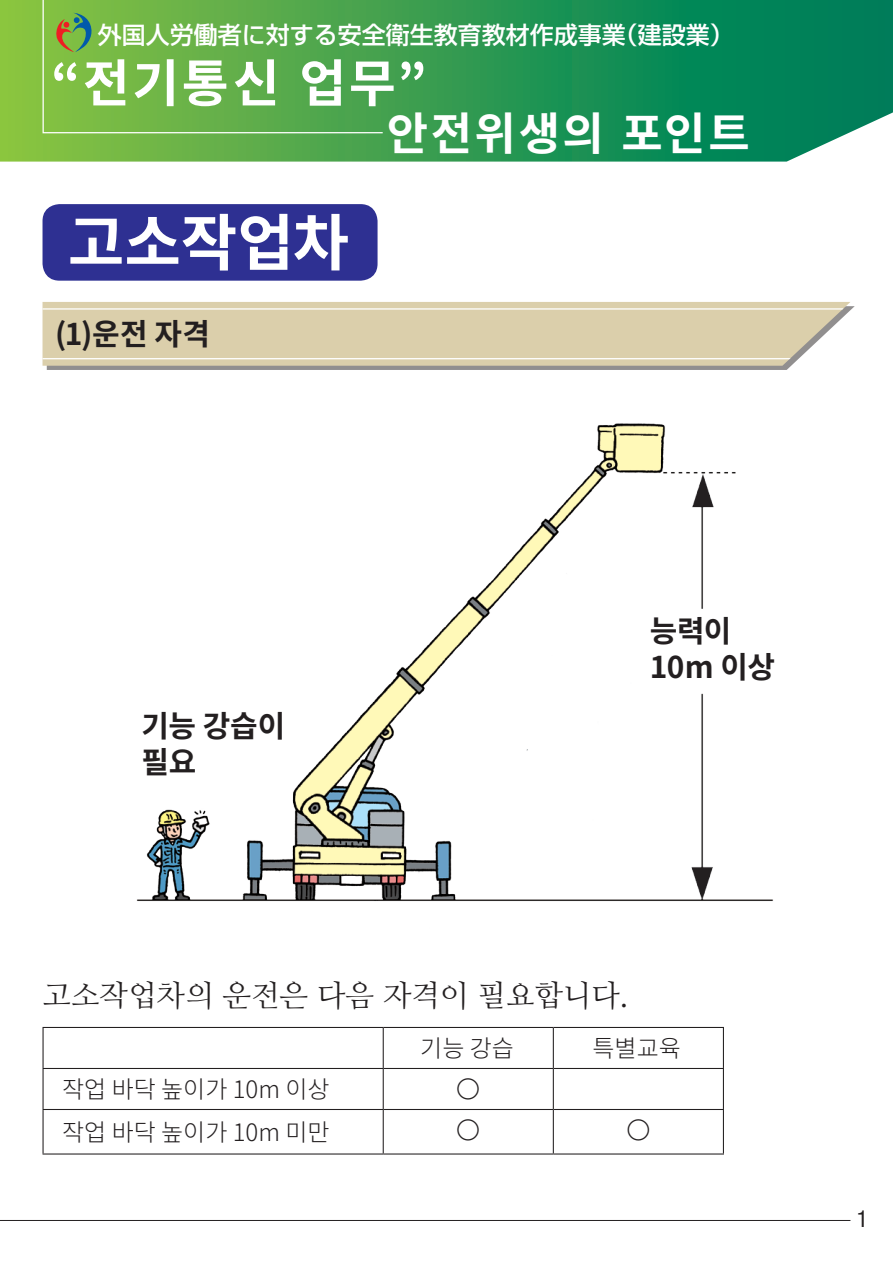
<style>
.page{position:relative;width:893px;height:1263px;background:#fff}
.page>*{position:absolute;margin:0;border:0;box-sizing:border-box;transform-origin:0 0}
.t1{font:700 61.5px "Noto Sans CJ Kkr";color:#fff}
.t2{font:700 51px "Noto Sans CJ Kkr";letter-spacing:.05em;color:#fff}
.t3{font:700 45px "Noto Sans CJ Kkr";letter-spacing:.055em;color:#fff}
.t4{font:700 30px/36px "Noto Sans CJ Kkr";letter-spacing:-.01em;color:#231f20}
.t5{font:30px "Nanum Myeongjo";color:#231f20}
.t6{font:300 24px "Noto Sans CJ Kkr";color:#231f20}
.t7{font:500 24px "Shin Go Pro";color:#fff}
.t8{font:300 24px "Shin Go Pro";color:#231f20}
.t9{font:condensed 23.4px "Helvetica Neue LT Std";color:#231f20}
</style>
<div class="page">
<hr style="left:0;top:1220px;width:850px;height:1px;background:#231f20">
<svg style="left:0;top:0;width:893px;height:162px;background:#2b9757"></svg>
<svg style="left:42px;top:0;width:342px;height:134px;background:#66b14b"></svg>
<svg style="left:56px;top:13px;width:36px;height:39px"></svg>
<img style="left:136px;top:423px;width:638px;height:478px">
<div style="left:43px;top:204px;width:335px;height:77px;background:#2e3092;border-radius:17px"></div>
<svg style="left:47px;top:306px;width:808px;height:64px;fill:#918f8f"></svg>
<svg style="left:43px;top:302px;width:807px;height:64px;background:#dbcfad"></svg>
<svg style="left:43px;top:308px;width:801px;height:2px;background:#f1ede0"></svg>
<svg style="left:43px;top:358px;width:748px;height:1px"></svg>
<hr style="left:43px;top:1027px;width:340px;height:1px;background:#231f20">
<hr style="left:43px;top:1028px;width:1px;height:40px;background:#231f20">
<hr style="left:383px;top:1027px;width:170px;height:1px;background:#231f20">
<hr style="left:383px;top:1028px;width:1px;height:40px;background:#231f20">
<hr style="left:553px;top:1027px;width:171px;height:1px;background:#231f20">
<hr style="left:553px;top:1028px;width:1px;height:40px;background:#231f20">
<hr style="left:723px;top:1028px;width:1px;height:40px;background:#231f20">
<hr style="left:43px;top:1068px;width:340px;height:1px;background:#231f20">
<hr style="left:43px;top:1069px;width:1px;height:40px;background:#231f20">
<hr style="left:383px;top:1068px;width:170px;height:1px;background:#231f20">
<hr style="left:383px;top:1069px;width:1px;height:40px;background:#231f20">
<hr style="left:553px;top:1068px;width:171px;height:1px;background:#231f20">
<hr style="left:553px;top:1069px;width:1px;height:40px;background:#231f20">
<hr style="left:723px;top:1069px;width:1px;height:40px;background:#231f20">
<hr style="left:43px;top:1109px;width:340px;height:1px;background:#231f20">
<hr style="left:43px;top:1110px;width:1px;height:43px;background:#231f20">
<hr style="left:383px;top:1109px;width:170px;height:1px;background:#231f20">
<hr style="left:383px;top:1110px;width:1px;height:43px;background:#231f20">
<hr style="left:553px;top:1109px;width:171px;height:1px;background:#231f20">
<hr style="left:553px;top:1110px;width:1px;height:43px;background:#231f20">
<hr style="left:723px;top:1110px;width:1px;height:43px;background:#231f20">
<hr style="left:43px;top:1153px;width:340px;height:1px;background:#231f20">
<hr style="left:383px;top:1153px;width:170px;height:1px;background:#231f20">
<hr style="left:553px;top:1153px;width:171px;height:1px;background:#231f20">
<div style="left:128px;top:702px;width:145px;height:79px;background:#fff"></div>
<div style="left:642px;top:613px;width:147px;height:74px;background:#fff"></div>
<p class="t7" style="left:98px;top:15px;width:637px">外国人労働者に対する安全衛生教育教材作成事業（建設業）</p>
<h2 class="t2" style="left:51px;top:54px;width:377px">“전기통신 업무”</h2>
<h3 class="t3" style="left:387px;top:108px;width:364px">안전위생의 포인트</h3>
<h1 class="t1" style="left:68px;top:208px;width:283px">고소작업차</h1>
<p class="t4" style="left:55px;top:317px;width:156px">(1)운전 자격</p>
<p class="t4" style="left:142px;top:708px;width:145px">기능 강습이 필요</p>
<p class="t4" style="left:650px;top:614px;width:127px">능력이<br>10m 이상</p>
<p class="t5" style="left:42px;top:978px;width:587px">고소작업차의 운전은 다음 자격이 필요합니다.</p>
<p class="t6" style="left:420px;top:1035px;width:95px">기능 강습</p>
<p class="t6" style="left:592px;top:1035px;width:90px">특별교육</p>
<p class="t6" style="left:62px;top:1076px;width:269px">작업 바닥 높이가 10m 이상</p>
<p class="t8" style="left:456px;top:1069px;width:25px">〇</p>
<p class="t6" style="left:62px;top:1119px;width:269px">작업 바닥 높이가 10m 미만</p>
<p class="t8" style="left:456px;top:1110px;width:25px">〇</p>
<p class="t8" style="left:626px;top:1110px;width:25px">〇</p>
<p class="t9" style="left:857px;top:1205px;width:13px">1</p>
</div>
